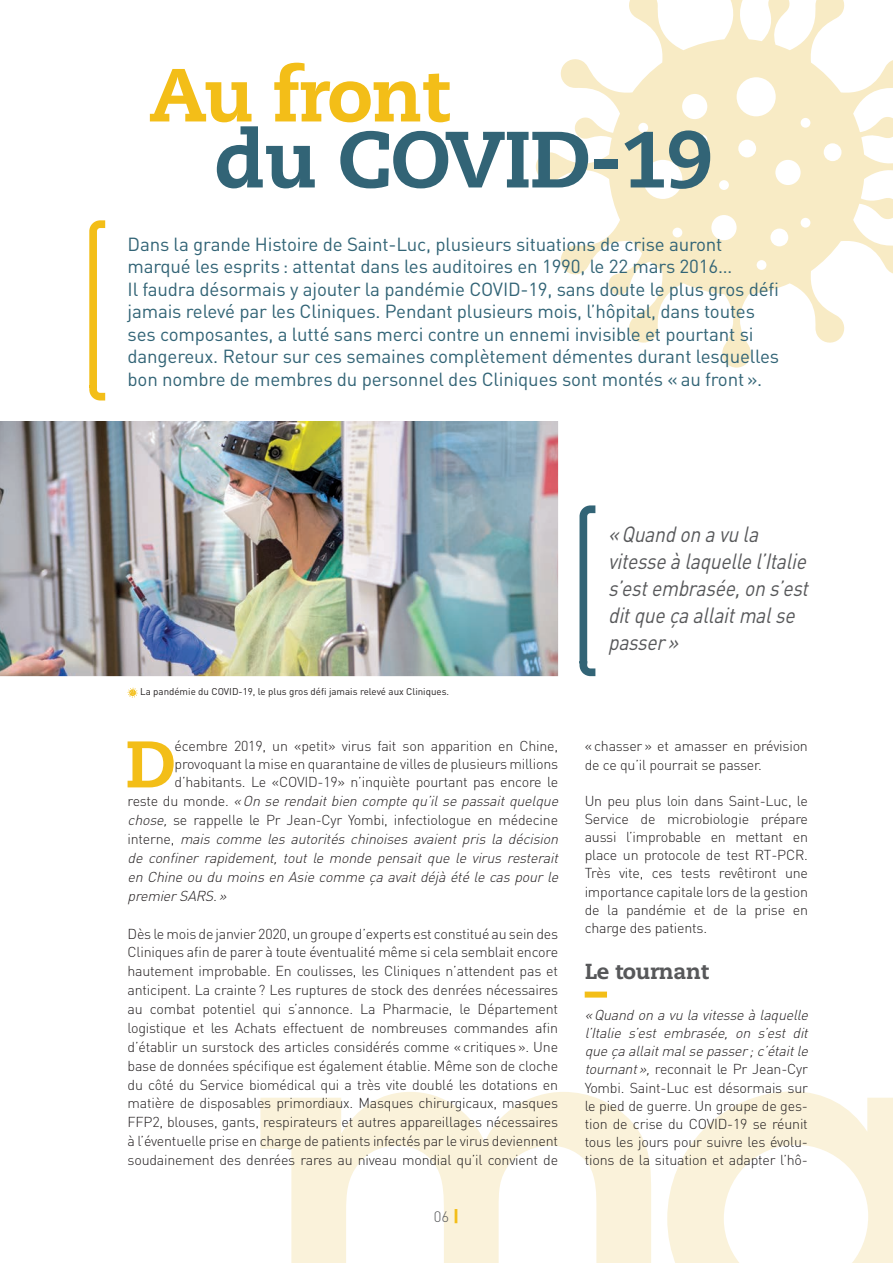
<style>
.page{position:relative;width:893px;height:1263px;background:#fff}
.page>*{position:absolute;margin:0;border:0;box-sizing:border-box;transform-origin:0 0}
.t1{font:800 79.5px "Caecilia LT Std";letter-spacing:-.02em;color:#326476}
.t2{font:800 75px "Caecilia LT Std";letter-spacing:-.02em;color:#f3be18}
.t3{font:800 65.7px "Caecilia LT Std";color:#f3be18}
.t4{font:italic 21.75px/27px "DIN";color:#57585a;scale:.88 1}
.t5{font:800 21.75px "Caecilia LT Std";letter-spacing:-.015em;color:#57585a}
.t6{font:18.75px/22.5px "DIN";letter-spacing:-.01em;color:#326476}
.t7{font:300 15px "DIN";color:#57585a}
.t8{font:300 14.25px/18.1px "DIN";letter-spacing:-.015em;color:#231f20}
.t9{font:italic 300 14.25px "DIN";color:#231f20}
.t10{font:9.75px "DIN";color:#231f20}
.s1{font-style:normal}
.s2{font-style:italic}
.s3{font-weight:900;font-size:16.5px;color:#f3be18}
</style>
<div class="page">
<svg style="left:260px;top:1091px;width:633px;height:172px;fill:#faf2da"></svg>
<svg style="left:536px;top:0;width:357px;height:368px"></svg>
<img style="left:0;top:421px;width:558px;height:255px">
<svg style="left:89px;top:220px;width:16px;height:180px"></svg>
<svg style="left:128px;top:688px;width:10px;height:10px"></svg>
<div style="left:585px;top:991px;width:22px;height:6px;background:#f3be18"></div>
<svg style="left:579px;top:505px;width:16px;height:171px"></svg>
<h2 class="t2" style="left:149px;top:49px;width:302px">Au front</h2>
<h1 class="t1" style="left:214px;top:110px;width:501px">du COVID-19</h1>
<p class="t6" style="left:128px;top:232px;width:653px">Dans la grande Histoire de Saint-Luc, plusieurs situations de crise auront marqué les esprits : attentat dans les auditoires en 1990, le 22 mars 2016…<br>Il faudra désormais y ajouter la pandémie COVID-19, sans doute le plus gros défi jamais relevé par les Cliniques. Pendant plusieurs mois, l’hôpital, dans toutes ses composantes, a lutté sans merci contre un ennemi invisible et pourtant si dangereux. Retour sur ces semaines complètement démentes durant lesquelles bon nombre de membres du personnel des Cliniques sont montés « au front ».</p>
<p class="t10" style="left:140px;top:685px;width:311px">La pandémie du COVID-19, le plus gros défi jamais relevé aux Cliniques.</p>
<h3 class="t3" style="left:126px;top:724px;width:51px">D</h3>
<p class="t8" style="left:175px;top:737px;width:385px">écembre 2019, un «petit» virus fait son apparition en Chine,</p>
<p class="t8" style="left:175px;top:755px;width:385px">provoquant la mise en quarantaine de villes de plusieurs millions</p>
<p class="t8" style="left:175px;top:773px;width:385px">d’habitants. Le «COVID-19» n’inquiète pourtant pas encore le</p>
<p class="t9" style="left:128px;top:792px;width:436px"><span class="s1">re s t e d u m o n d e .</span> «On se rendait bien compte qu’il se passait quelque</p>
<p class="t8" style="left:128px;top:811px;width:432px"><span class="s2">chose,</span> se rappelle le Pr Jean-Cyr Yombi, infectiologue en médecine</p>
<p class="t9" style="left:128px;top:830px;width:436px"><span class="s1">i n t e r n e ,</span> mais comme les autorités chinoises avaient pris la décision</p>
<p class="t9" style="left:128px;top:849px;width:436px">de confiner rapidement, tout le monde pensait que le virus resterait</p>
<p class="t9" style="left:128px;top:868px;width:436px">en Chine ou du moinsen Asie comme ça avaitdéjà été le caspourle</p>
<p class="t9" style="left:128px;top:887px;width:104px">premierSARS. »</p>
<p class="t8" style="left:128px;top:924px;width:432px;line-height:18.9px;text-align:justify">Dès le mois de janvier 2020, un groupe d’experts est constitué au sein des Cliniques afin de parer à toute éventualité même si cela semblait encore hautement improbable. En coulisses, les Cliniques n’attendent pas et anticipent. La crainte ? Les ruptures de stock des denrées nécessaires au combat potentiel qui s’annonce. La Pharmacie, le Département logistique et les Achats effectuent de nombreuses commandes afin d’établir un surstock des articles considérés comme « critiques ». Une base de données spécifique est également établie. Même son de cloche du côté du Service biomédical qui a très vite doublé les dotations en matière de disposables primordiaux. Masques chirurgicaux, masques FFP2, blouses, gants, respirateurs et autres appareillages nécessaires à l’éventuelle prise en charge de patients infectés par le virus deviennent soudainement des denrées rares au niveau mondial qu’il convient de</p>
<p class="t7" style="left:434px;top:1207px;width:27px">06 <span class="s3">|</span></p>
<h3 class="t4" style="left:608px;top:520px;width:235px">« Quandonavula vitesseàlaquellel’Italie s’estembrasée,ons’est ditqueçaallaitmalse passer »</h3>
<p class="t8" style="left:585px;top:737px;width:225px">« chasser » et amasser en prévision de ce qu’il pourrait se passer.</p>
<p class="t8" style="left:585px;top:791px;width:225px;text-align:justify">Un peu plus loin dans Saint-Luc, le Service de microbiologie prépare aussi l’improbable en mettant en place un protocole de test RT-PCR.<br>Très vite, ces tests revêtiront une importance capitale lors de la gestion de la pandémie et de la prise en charge des patients.</p>
<h3 class="t5" style="left:585px;top:958px;width:126px">Le tournant</h3>
<p class="t8" style="left:585px;top:1006px;width:228px"><span class="s2">«Quand on a vu la vitesse à laquelle l’Italie s’est embrasée, on s’est dit que ça allaitmalse passer ;c’étaitle tournant»,</span> reconnait le Pr Jean-Cyr Yombi. Saint-Luc est désormais sur le pied de guerre. Un groupe de ges&shy;tion de crise du COVID-19 se réunit tous les jours pour suivre les évolu&shy;tions de la situation et adapter l’hô-</p>
</div>
